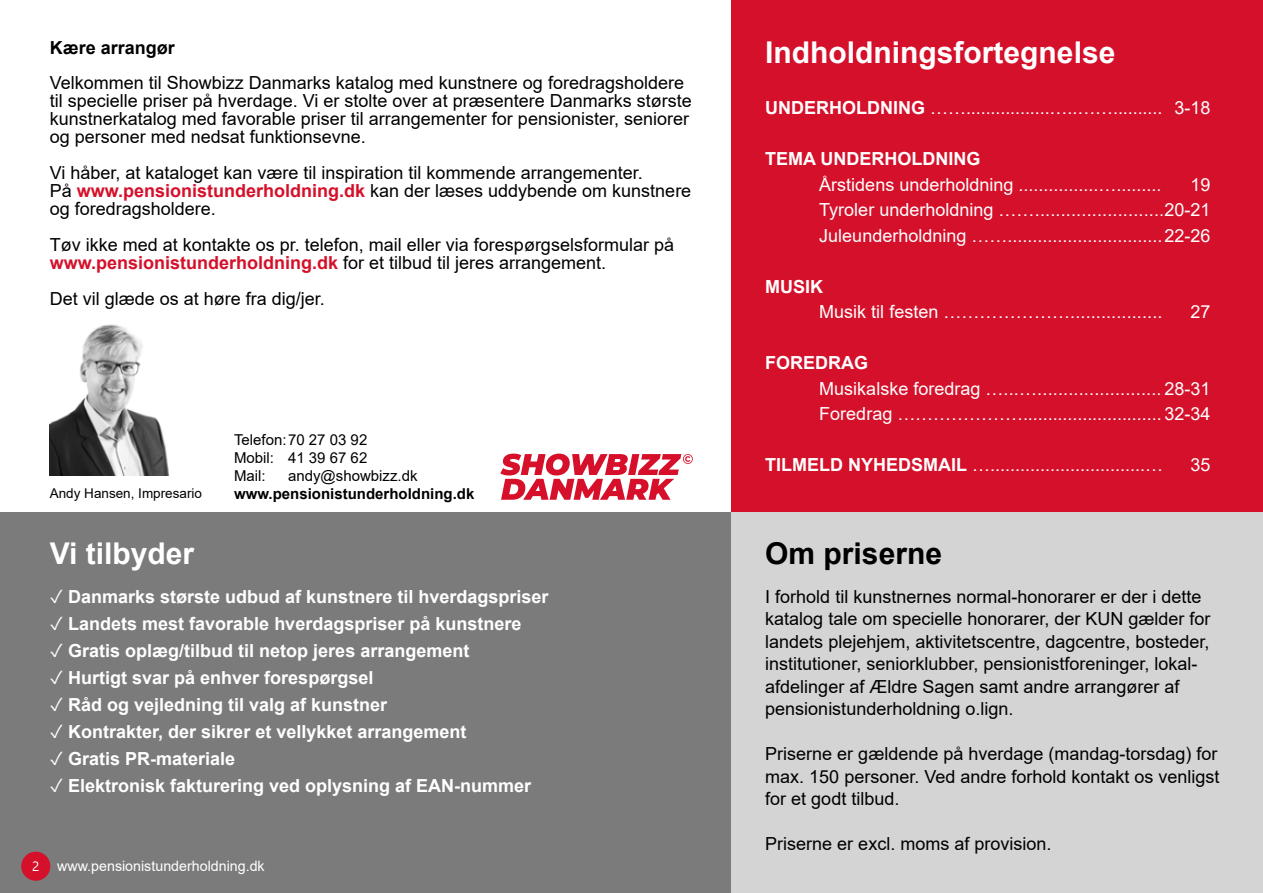
<style>
.page{position:relative;width:1263px;height:893px;background:#fff}
.page>*{position:absolute;margin:0;border:0;box-sizing:border-box;transform-origin:0 0}
.t1{font:700 30px "Arial";color:#fff}
.t2{font:700 30px "Arial";color:#000}
.t3{font:18px/22.5px "Arial";color:#000}
.t4{font:18px/25.5px "Arial";color:#fff;text-align:justify}
.t5{font:700 18px "Arial";color:#fff}
.t6{font:700 18px "Arial";color:#000}
.t7{font:15px/18px "Arial";color:#000;text-align:justify}
.t8{font:700 15px "Arial";color:#000}
.t9{font:14.25px "Arial";color:#fff}
.t10{font:13.5px "Arial";color:#000}
.t11{font:13.5px "Segoe UI";color:#fff}
.s1{font-weight:700;color:#d5102a}
.s2{font-weight:700}
</style>
<div class="page">
<img style="left:50px;top:324px;width:120px;height:152px">
<div style="left:731px;top:0;width:532px;height:534px;background:#d5102a"></div>
<div style="left:0;top:513px;width:731px;height:380px;background:#7c7b7b"></div>
<div style="left:731px;top:513px;width:532px;height:380px;background:#d4d4d4"></div>
<div style="left:21px;top:852px;width:29px;height:29px;background:#d5102a;border-radius:50%"></div>
<svg style="left:500px;top:454px;width:193px;height:46px"></svg>
<p class="t6" style="left:50px;top:35px;width:127px">Kære arrangør</p>
<p class="t3" style="left:50px;top:73px;width:643px;line-height:18px">Velkommen til Showbizz Danmarks katalog med kunstnere og foredragsholdere til specielle priser på hverdage. Vi er stolte over at præsentere Danmarks største kunstnerkatalog med favorable priser til arrangementer for pensionister, seniorer og personer med nedsat funktionsevne.</p>
<p class="t3" style="left:50px;top:163px;width:643px;line-height:18px">Vi håber, at kataloget kan være til inspiration til kommende arrangementer.<br>På <span class="s1">www.pensionistunderholdning.dk</span> kan der læses uddybende om kunstnere og foredragsholdere.</p>
<p class="t3" style="left:50px;top:235px;width:626px;line-height:18px">Tøv ikke med at kontakte os pr. telefon, mail eller via forespørgselsformular på <span class="s1">www.pensionistunderholdning.dk</span> for et tilbud til jeres arrangement.</p>
<p class="t3" style="left:50px;top:287px;width:277px">Det vil glæde os at høre fra dig/jer.</p>
<p class="t10" style="left:50px;top:484px;width:154px">Andy Hansen, Impresario</p>
<p class="t7" style="left:234px;top:430px;width:135px">Telefon:70 27 03 92<br>Mobil: 41 39 67 62<br>Mail:</p>
<p class="t7" style="left:288px;top:466px;width:131px">andy@showbizz.dk</p>
<p class="t8" style="left:234px;top:483px;width:242px">www.pensionistunderholdning.dk</p>
<h1 class="t1" style="left:50px;top:532px;width:146px">Vi tilbyder</h1>
<p class="t5" style="left:50px;top:584px;width:500px">✓ Danmarks største udbud af kunstnere til hverdagspriser</p>
<p class="t5" style="left:50px;top:611px;width:473px">✓ Landets mest favorable hverdagspriser på kunstnere</p>
<p class="t5" style="left:50px;top:638px;width:421px">✓ Gratis oplæg/tilbud til netop jeres arrangement</p>
<p class="t5" style="left:50px;top:665px;width:325px">✓ Hurtigt svar på enhver forespørgsel</p>
<p class="t5" style="left:50px;top:692px;width:339px">✓ Råd og vejledning til valg af kunstner</p>
<p class="t5" style="left:50px;top:719px;width:418px">✓ Kontrakter, der sikrer et vellykket arrangement</p>
<p class="t5" style="left:50px;top:746px;width:187px">✓ Gratis PR-materiale</p>
<p class="t5" style="left:50px;top:773px;width:483px">✓ Elektronisk fakturering ved oplysning af EAN-nummer</p>
<p class="t11" style="left:32px;top:853px;width:9px">2</p>
<p class="t9" style="left:57px;top:856px;width:209px">www.pensionistunderholdning.dk</p>
<h1 class="t1" style="left:765px;top:31px;width:352px">Indholdningsfortegnelse</h1>
<p class="t4" style="left:765px;top:95px;width:447px"><span class="s2">UNDERHOLDNING</span> …….................…..…….......... 3-18</p>
<p class="t5" style="left:765px;top:146px;width:217px">TEMA UNDERHOLDNING</p>
<p class="t4" style="left:819px;top:171px;width:344px">Årstidens underholdning ................….........</p>
<p class="t4" style="left:819px;top:171px;width:393px;text-indent:371px">19<br>Tyroler underholdning …….........................20-21<br>Juleunderholdning ……...............................22-26</p>
<p class="t5" style="left:765px;top:274px;width:59px">MUSIK</p>
<p class="t4" style="left:819px;top:299px;width:345px">Musik til festen …………………..................</p>
<p class="t4" style="left:1190px;top:299px;width:22px">27</p>
<p class="t5" style="left:765px;top:350px;width:104px">FOREDRAG</p>
<p class="t4" style="left:819px;top:375px;width:393px">Musikalske foredrag …...…........................ 28-31<br>Foredrag …………………............................ 32-34</p>
<p class="t4" style="left:765px;top:452px;width:399px"><span class="s2">TILMELD NYHEDSMAIL</span> …...............................…</p>
<p class="t4" style="left:1190px;top:452px;width:22px">35</p>
<h1 class="t2" style="left:765px;top:532px;width:178px">Om priserne</h1>
<p class="t3" style="left:765px;top:585px;width:447px">I forhold til kunstnernes normal-honorarer er der i dette katalog tale om specielle honorarer, der KUN gælder for landets plejehjem, aktivitetscentre, dagcentre, bosteder, institutioner, seniorklubber, pensionistforeninger, lokal&shy;afdelinger af Ældre Sagen samt andre arrangører af pensionistunderholdning o.lign.</p>
<p class="t3" style="left:765px;top:742px;width:456px;text-align:justify">Priserne er gældende på hverdage (mandag-torsdag) for max. 150 personer. Ved andre forhold kontakt os venligst for et godt tilbud.</p>
<p class="t3" style="left:765px;top:832px;width:288px">Priserne er excl. moms af provision.</p>
</div>
